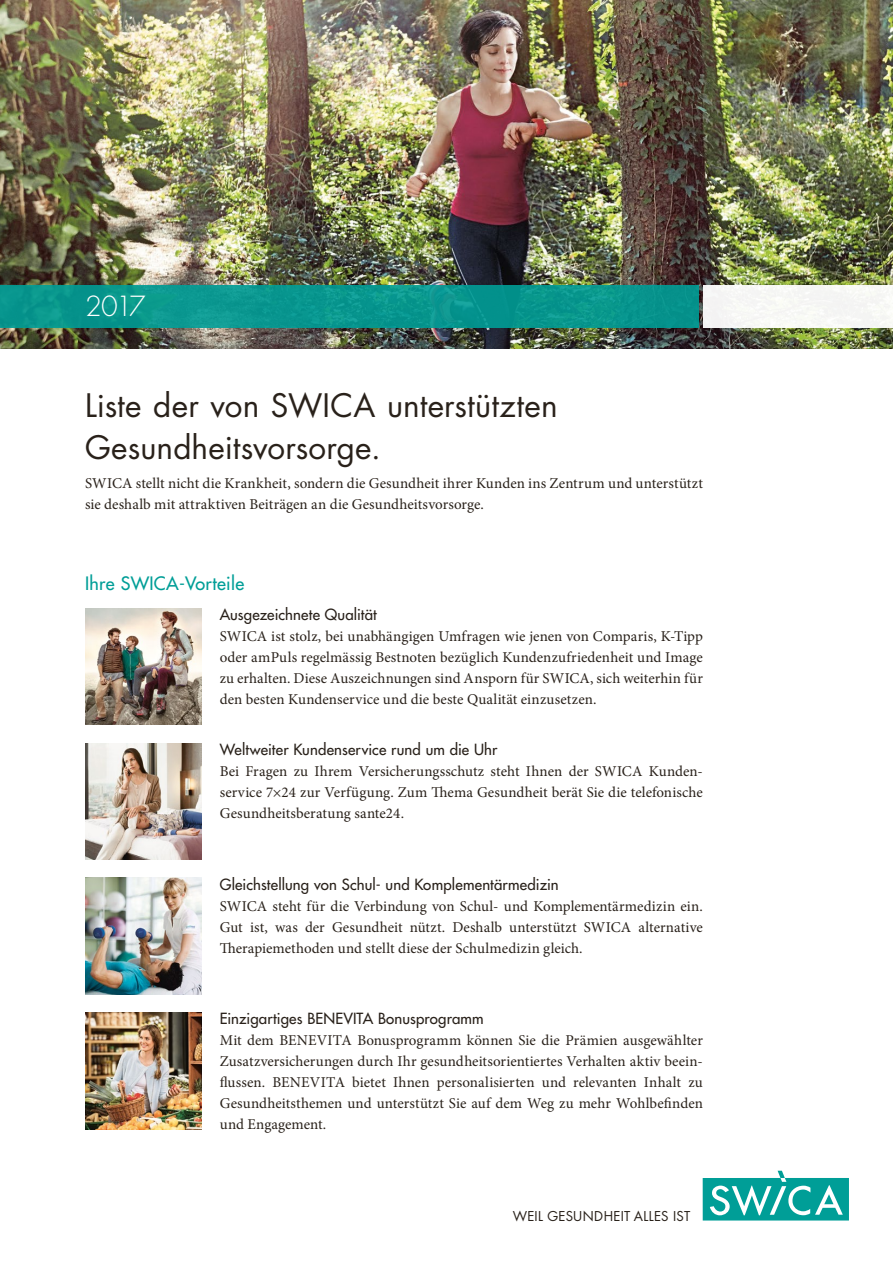
<style>
.page{position:relative;width:893px;height:1263px;background:#fff}
.page>*{position:absolute;margin:0;border:0;box-sizing:border-box;transform-origin:0 0}
.t1{font:31.5px/42px "Futura Std";letter-spacing:.005em;color:#29211a}
.t2{font:300 27px "Futura Std";color:#fff}
.t3{font:500 18px "Futura Std";letter-spacing:.015em;color:#009e97}
.t4{font:15px/21px "Minion Pro";letter-spacing:.005em;color:#29211a;text-align:justify}
.t5{font:500 15px "Futura Std";letter-spacing:.01em;color:#29211a}
.t6{font:13.2px "Futura Std";letter-spacing:.025em;color:#29211a}
</style>
<div class="page">
<img style="left:0;top:0;width:893px;height:349px">
<img style="left:85px;top:1013px;width:116px;height:116px">
<img style="left:85px;top:878px;width:116px;height:116px">
<img style="left:85px;top:608px;width:116px;height:117px">
<img style="left:85px;top:743px;width:116px;height:117px">
<svg style="left:703px;top:1171px;width:146px;height:49px"></svg>
<div style="left:0;top:285px;width:699px;height:42px;background:#08968d"></div>
<div style="left:703px;top:285px;width:190px;height:42px;background:#f6f7f5"></div>
<h2 class="t2" style="left:85px;top:290px;width:62px">2017</h2>
<h1 class="t1" style="left:85px;top:385px;width:474px">Liste der von SWICA unterstützten<br>Gesundheitsvorsorge.</h1>
<p class="t4" style="left:85px;top:473px;width:619px">SWICA stellt nicht die Krankheit, sondern die Gesundheit ihrer Kunden ins Zentrum und unterstützt sie deshalb mit attraktiven Beiträgen an die Gesundheitsvorsorge.</p>
<p class="t3" style="left:85px;top:572px;width:161px">Ihre SWICA-Vorteile</p>
<p class="t5" style="left:220px;top:605px;width:159px">Ausgezeichnete Qualität</p>
<p class="t4" style="left:220px;top:626px;width:485px">SWICA ist stolz, bei unabhängigen Umfragen wie jenen von Comparis, K-Tipp oder amPuls regelmässig Bestnoten bezüglich Kundenzufriedenheit und Image zu erhalten. Diese Auszeichnungen sind Ansporn für SWICA, sich weiterhin für den besten Kundenservice und die beste Qualität einzusetzen.</p>
<p class="t5" style="left:220px;top:740px;width:279px">Weltweiter Kundenservice rund um die Uhr</p>
<p class="t4" style="left:220px;top:761px;width:485px">Bei Fragen zu Ihrem Versicherungsschutz steht Ihnen der SWICA Kunden&shy;service 7×24 zur Verfügung. Zum Thema Gesundheit berät Sie die telefonische Gesundheitsberatung sante24.</p>
<p class="t5" style="left:220px;top:874px;width:340px">Gleichstellung von Schul- und Komplementärmedizin</p>
<p class="t4" style="left:220px;top:895px;width:485px">SWICA steht für die Verbindung von Schul- und Komplementärmedizin ein.<br>Gut ist, was der Gesundheit nützt. Deshalb unterstützt SWICA alternative Therapiemethoden und stellt diese der Schulmedizin gleich.</p>
<p class="t5" style="left:220px;top:1009px;width:265px">Einzigartiges BENEVITA Bonusprogramm</p>
<p class="t4" style="left:220px;top:1030px;width:485px">Mit dem BENEVITA Bonusprogramm können Sie die Prämien ausgewählter Zusatzversicherungen durch Ihr gesundheitsorientiertes Verhalten aktiv beein&shy;flussen. BENEVITA bietet Ihnen personalisierten und relevanten Inhalt zu Gesundheitsthemen und unterstützt Sie auf dem Weg zu mehr Wohlbefinden und Engagement.</p>
<p class="t6" style="left:513px;top:1207px;width:179px">WEIL GESUNDHEIT ALLES IST</p>
</div>
